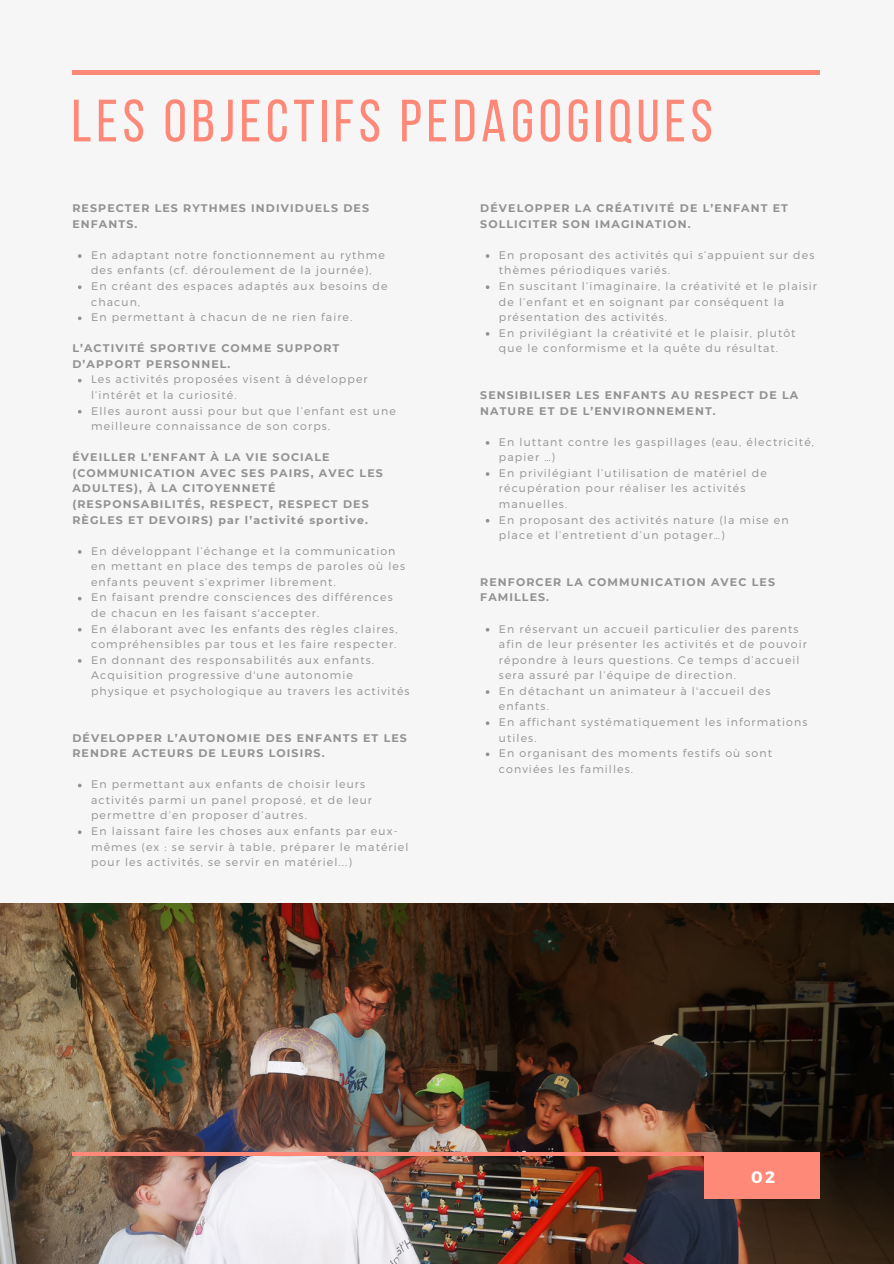
<style>
.page{position:relative;width:894px;height:1264px;background:#fff}
.page>*{position:absolute;margin:0;border:0;box-sizing:border-box;transform-origin:0 0}
.t1{font:59.55px "Bebas Neue";letter-spacing:.08em;color:#ff8979}
.t2{font:700 16.5px "Montserrat";color:#fff}
.t3{font:300 10.95px/15.6px "Montserrat";letter-spacing:.1em;color:#929292}
.t4{font:700 10.95px/15.6px "Montserrat";letter-spacing:.1em;color:#929292}
</style>
<div class="page">
<div style="left:0;top:0;width:893px;height:1263px;background:#f6f6f6"></div>
<hr style="left:72px;top:71px;width:747px;height:3px;background:#ff8979">
<img style="left:0;top:903px;width:893px;height:360px">
<div style="left:704px;top:1152px;width:115px;height:46px;background:#ff8979"></div>
<hr style="left:72px;top:1152px;width:747px;height:3px;background:#ff8979">
<svg style="left:78px;top:254px;width:4px;height:4px"></svg>
<svg style="left:78px;top:285px;width:4px;height:4px"></svg>
<svg style="left:78px;top:316px;width:4px;height:4px"></svg>
<svg style="left:78px;top:379px;width:4px;height:3px"></svg>
<svg style="left:78px;top:410px;width:4px;height:3px"></svg>
<svg style="left:78px;top:597px;width:4px;height:3px"></svg>
<svg style="left:78px;top:628px;width:4px;height:3px"></svg>
<svg style="left:78px;top:783px;width:4px;height:4px"></svg>
<svg style="left:78px;top:830px;width:4px;height:4px"></svg>
<svg style="left:485px;top:254px;width:4px;height:4px"></svg>
<svg style="left:485px;top:285px;width:4px;height:4px"></svg>
<svg style="left:485px;top:332px;width:4px;height:4px"></svg>
<svg style="left:485px;top:441px;width:4px;height:4px"></svg>
<svg style="left:485px;top:472px;width:4px;height:4px"></svg>
<svg style="left:485px;top:690px;width:4px;height:4px"></svg>
<svg style="left:485px;top:721px;width:4px;height:4px"></svg>
<svg style="left:485px;top:752px;width:4px;height:4px"></svg>
<h1 class="t1" style="left:72px;top:97px;width:642px">LES OBJECTIFS PEDAGOGIQUES</h1>
<p class="t4" style="left:72px;top:200px;width:298px">RESPECTER LES RYTHMES INDIVIDUELS DES<br>ENFANTS.</p>
<p class="t3" style="left:91px;top:246px;width:298px">En adaptant notre fonctionnement au rythme des enfants (cf. déroulement de la journée), En créant des espaces adaptés aux besoins de chacun,<br>En permettant à chacun de ne rien faire.</p>
<p class="t4" style="left:72px;top:340px;width:268px">L’ACTIVITÉ SPORTIVE COMME SUPPORT<br>D’APPORT PERSONNEL.</p>
<p class="t3" style="left:91px;top:371px;width:306px">Les activités proposées visent à développer l’intérêt et la curiosité.<br>Elles auront aussi pour but que l’enfant est une meilleure connaissance de son corps.</p>
<p class="t4" style="left:72px;top:449px;width:312px">ÉVEILLER L’ENFANT À LA VIE SOCIALE (COMMUNICATION AVEC SES PAIRS, AVEC LES ADULTES), À LA CITOYENNETÉ (RESPONSABILITÉS, RESPECT, RESPECT DES RÈGLES ET DEVOIRS) par l’activité sportive.</p>
<p class="t3" style="left:91px;top:542px;width:320px">En développant l’échange et la communication en mettant en place des temps de paroles où les enfants peuvent s’exprimer librement.<br>En faisant prendre consciences des différences de chacun en les faisant s'accepter.<br>En élaborant avec les enfants des règles claires, compréhensibles par tous et les faire respecter.<br>En donnant des responsabilités aux enfants.<br>Acquisition progressive d'une autonomie physique et psychologique au travers les activités</p>
<p class="t4" style="left:72px;top:729px;width:336px">DÉVELOPPER L’AUTONOMIE DES ENFANTS ET LES<br>RENDRE ACTEURS DE LEURS LOISIRS.</p>
<p class="t3" style="left:91px;top:776px;width:319px">En permettant aux enfants de choisir leurs activités parmi un panel proposé, et de leur permettre d’en proposer d’autres.<br>En laissant faire les choses aux enfants par eux&shy;mêmes (ex : se servir à table, préparer le matériel pour les activités, se servir en matériel...)</p>
<h2 class="t4" style="left:480px;top:200px;width:309px">DÉVELOPPER LA CRÉATIVITÉ DE L’ENFANT ET<br>SOLLICITER SON IMAGINATION.</h2>
<p class="t3" style="left:499px;top:246px;width:317px">En proposant des activités qui s’appuient sur des thèmes périodiques variés.</p>
<p class="t3" style="left:499px;top:278px;width:319px">En suscitant l’imaginaire, la créativité et le plaisir de l’enfant et en soignant par conséquent la présentation des activités.</p>
<p class="t3" style="left:499px;top:324px;width:298px">En privilégiant la créativité et le plaisir, plutôt que le conformisme et la quête du résultat.</p>
<h2 class="t4" style="left:480px;top:387px;width:319px">SENSIBILISER LES ENFANTS AU RESPECT DE LA<br>NATURE ET DE L’ENVIRONNEMENT.</h2>
<p class="t3" style="left:499px;top:433px;width:316px">En luttant contre les gaspillages (eau, électricité, papier …)</p>
<p class="t3" style="left:499px;top:464px;width:269px">En privilégiant l’utilisation de matériel de récupération pour réaliser les activités manuelles.</p>
<p class="t3" style="left:499px;top:511px;width:291px">En proposant des activités nature (la mise en place et l’entretient d’un potager…)</p>
<h2 class="t4" style="left:480px;top:574px;width:296px">RENFORCER LA COMMUNICATION AVEC LES<br>FAMILLES.</h2>
<p class="t3" style="left:499px;top:620px;width:309px">En réservant un accueil particulier des parents afin de leur présenter les activités et de pouvoir répondre à leurs questions. Ce temps d’accueil sera assuré par l’équipe de direction.</p>
<p class="t3" style="left:499px;top:682px;width:273px">En détachant un animateur à l'accueil des enfants.</p>
<p class="t3" style="left:499px;top:713px;width:310px">En affichant systématiquement les informations utiles.</p>
<p class="t3" style="left:499px;top:744px;width:274px">En organisant des moments festifs où sont conviées les familles.</p>
<p class="t2" style="left:751px;top:1166px;width:25px">02</p>
</div>
